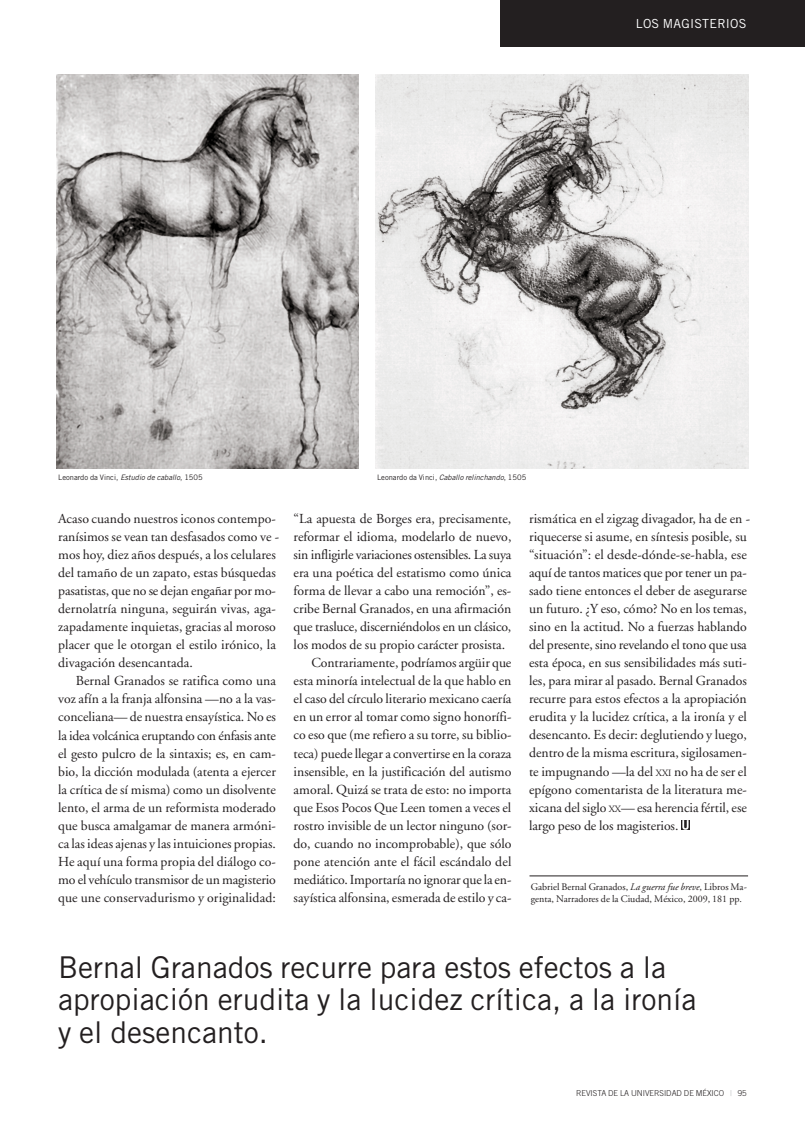
<style>
.page{position:relative;width:805px;height:1142px;background:#fff}
.page>*{position:absolute;margin:0;border:0;box-sizing:border-box;transform-origin:0 0}
.t1{font:30px/32.5px "Trade Gothic";color:#231f20}
.t2{font:13.75px/18px "Adobe Garamond";color:#231f20}
.t3{font:12.5px "Trade Gothic";letter-spacing:.02em;color:#fff}
.t4{font:10px/12px "Adobe Garamond";color:#231f20}
.t5{font:300 8.12px "Trade Gothic";color:#231f20}
.t6{font:7.5px "Trade Gothic";color:#231f20}
.s1{font-style:italic}
.s2{font-size:9.62px}
.s3{font-weight:400;color:#bcbdc0}
</style>
<div class="page">
<div style="left:500px;top:0;width:305px;height:46px;background:#231f20"></div>
<hr style="left:529px;top:875px;width:219px;height:1px;background:#231f20">
<img style="left:57px;top:75px;width:301px;height:393px">
<img style="left:376px;top:75px;width:372px;height:393px">
<svg style="left:681px;top:820px;width:8px;height:9px"></svg>
<svg style="left:682px;top:820px;width:6px;height:9px"></svg>
<p class="t3" style="left:636px;top:19px;width:112px">LOS MAGISTERIOS</p>
<p class="t6" style="left:58px;top:475px;width:146px">Leonardo da Vinci, <span class="s1">Estudio de caballo</span>, 1505</p>
<p class="t6" style="left:377px;top:475px;width:151px">Leonardo da Vinci, <span class="s1">Caballo relinchando</span>, 1505</p>
<p class="t2" style="left:58px;top:510px;width:223px">Acaso cuando nuestros iconos contempo&shy;ranísimos se vean tan desfasados como ve - mos hoy, diez años después, a los celulares del tamaño de un zapato, estas búsquedas pasatistas, que no se dejan engañar por mo - dernolatría nin guna, seguirán vivas, aga&shy;zapadamente in quietas, gracias al moroso placer que le otorgan el estilo irónico, la divagación desencantada.</p>
<p class="t2" style="left:58px;top:673px;width:219px;text-align:justify;text-indent:18px">Bernal Granados se ratifica como una voz afín a la franja alfonsina —no a la vas&shy;conceliana— de nuestra ensayística. No es la idea volcánica eruptando con énfasis ante el gesto pulcro de la sintaxis; es, en cam&shy;bio, la dicción modulada (atenta a ejercer la crítica de sí misma) como un disolvente lento, el arma de un reformista moderado que busca amalgamar de manera armóni&shy;ca las ideas ajenas y las intuiciones propias.<br>He aquí una forma propia del diálogo co - mo el vehículo transmisor de un magisterio que une conservadurismo y originalidad:</p>
<p class="t2" style="left:294px;top:510px;width:219px">“La apuesta de Borges era, precisamen te,</p>
<p class="t2" style="left:294px;top:528px;width:219px">reformar el idioma, modelarlo de nuevo,</p>
<p class="t2" style="left:294px;top:546px;width:219px">sin infligirle variaciones ostensibles. La suya</p>
<p class="t2" style="left:294px;top:564px;width:219px">era una poética del estatismo como única</p>
<p class="t2" style="left:294px;top:582px;width:219px">forma de llevar a cabo una remoción”, es -</p>
<p class="t2" style="left:294px;top:601px;width:219px">cribe Bernal Granados, en una afirmación</p>
<p class="t2" style="left:294px;top:619px;width:219px">que trasluce, discerniéndolos en un clásico,</p>
<p class="t2" style="left:294px;top:637px;width:213px">los modos de su propio carácter prosista.</p>
<p class="t2" style="left:311px;top:655px;width:202px">Contrariamente, podríamos argüir que</p>
<p class="t2" style="left:294px;top:673px;width:219px">esta minoría intelectual de la que hablo en</p>
<p class="t2" style="left:294px;top:691px;width:219px">el caso del círculo literario mexicano caería</p>
<p class="t2" style="left:294px;top:709px;width:219px">en un error al tomar como signo honorífi-</p>
<p class="t2" style="left:294px;top:727px;width:219px">co eso que (me refiero a su torre, su biblio-</p>
<p class="t2" style="left:294px;top:745px;width:219px">teca) puede llegar a convertirse en la coraza</p>
<p class="t2" style="left:294px;top:763px;width:219px">insensible, en la justificación del autismo</p>
<p class="t2" style="left:294px;top:781px;width:219px">amoral. Quizá se trata de esto: no importa</p>
<p class="t2" style="left:294px;top:799px;width:219px">que Esos Pocos Que Leen tomen a veces el</p>
<p class="t2" style="left:294px;top:817px;width:219px">rostro invisible de un lector ninguno (sor -</p>
<p class="t2" style="left:294px;top:835px;width:219px">do, cuando no incomprobable), que sólo</p>
<p class="t2" style="left:294px;top:853px;width:219px">pone atención ante el fácil escándalo del</p>
<p class="t2" style="left:294px;top:871px;width:219px">me diático. Importaría no ignorar que la en -</p>
<p class="t2" style="left:294px;top:889px;width:219px">sayística alfonsina, esmerada de estilo y ca -</p>
<p class="t2" style="left:529px;top:510px;width:223px">rismática en el zigzag divagador, ha de en - riquecerse si asume, en síntesis posible, su “situación”: el desde-dónde-se-habla, ese aquí de tantos matices que por tener un pa - sado tiene entonces el deber de asegurarse un futuro. ¿Y eso, cómo? No en los temas, sino en la actitud. No a fuerzas hablando del presente, sino revelando el tono que usa esta época, en sus sensibilidades más suti&shy;les, para mirar al pasado. Bernal Granados recurre para estos efectos a la apropiación erudita y la lucidez crítica, a la ironía y el desencanto. Es decir: deglutiendo y luego, dentro de la misma escritura, sigilosamen&shy;te impugnando —la del <span class="s2">XXI</span> no ha de ser el epígono comentarista de la literatura me - xicana del siglo <span class="s2">XX</span>— esa herencia fértil, ese largo peso de los magisterios.</p>
<p class="t4" style="left:531px;top:881px;width:218px">Gabriel Bernal Granados, <span class="s1">La guerra fue breve</span>, Libros Ma - genta, Narradores de la Ciudad, México, 2009, 181 pp.</p>
<h1 class="t1" style="left:58px;top:953px;width:640px">Bernal Granados recurre para estos efectos a la apropiación erudita y la lucidez crítica, a la ironía y el desencanto.</h1>
<p class="t5" style="left:576px;top:1089px;width:172px">REVISTA DE LA UNIVERSIDAD DE MÉXICO <span class="s3">|</span> 95</p>
</div>
